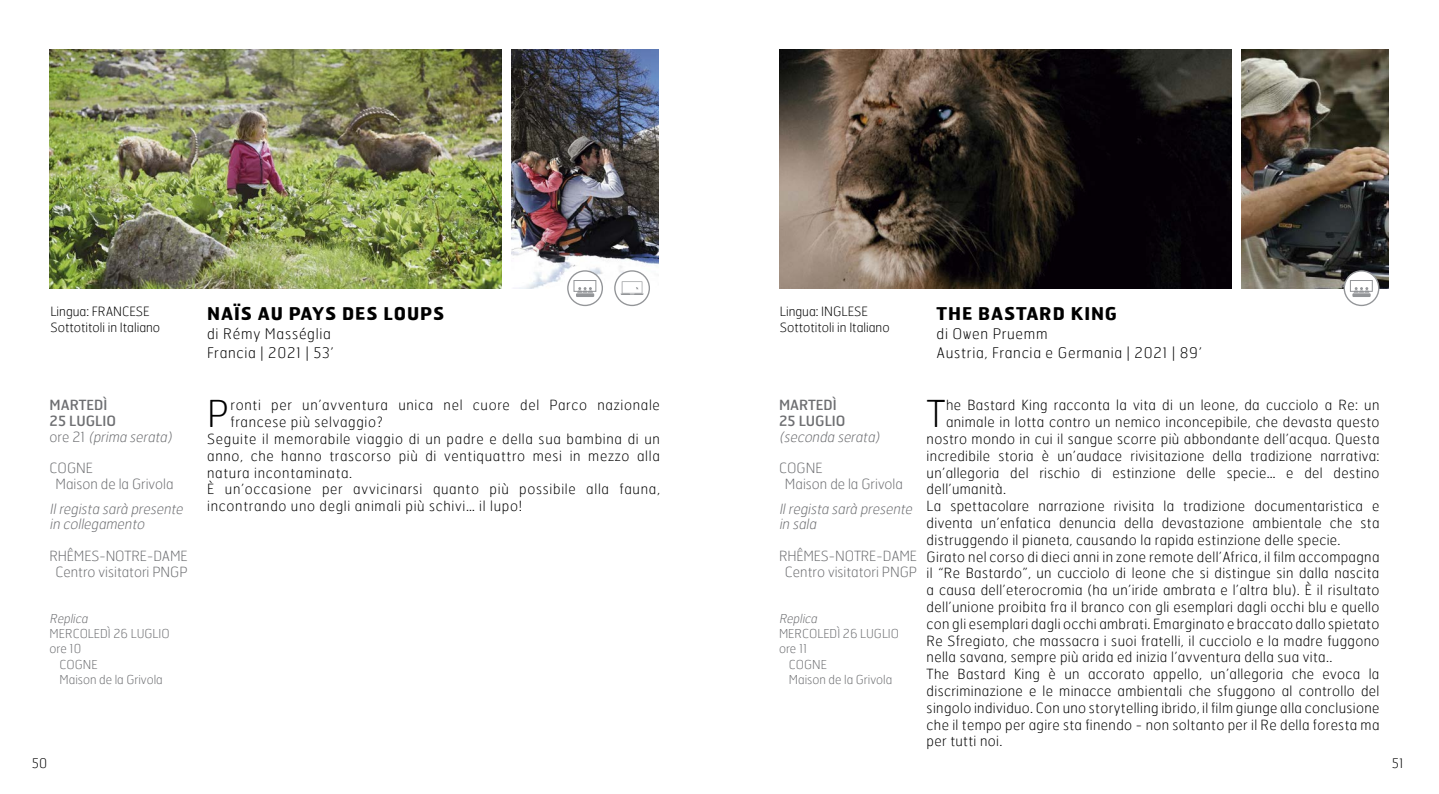
<style>
.page{position:relative;width:1439px;height:794px;background:#fff}
.page>*{position:absolute;margin:0;border:0;box-sizing:border-box;transform-origin:0 0}
.t1{font:100 36.93px "Hermes";color:#000}
.t2{font:700 17.5px "Hermes";letter-spacing:.05em;color:#000}
.t3{font:100 14.53px/19.2px "Hermes";letter-spacing:.05em;color:#000}
.t4{font:100 14px "Hermes";letter-spacing:.025em;color:#000}
.t5{font:100 14px "Hermes";letter-spacing:.05em;color:#000}
.t6{font:100 14px/15.8px "Hermes";color:#6d6e71}
.t7{font:italic 100 14px/15.8px "Hermes";color:#6d6e71}
.t8{font:14px/15.8px "Hermes";color:#6d6e71}
.t9{font:100 13.12px "Hermes";color:#000}
.t10{font:100 12.78px/15.8px "Hermes";color:#000}
.t11{font:100 12.25px "Hermes";color:#6d6e71}
.t12{font:italic 100 12.25px "Hermes";color:#6d6e71}
.s1{font-weight:100}
.s2{font-weight:100;font-style:italic}
</style>
<div class="page">
<img style="left:511px;top:50px;width:148px;height:238px">
<div style="left:615px;top:271px;width:34px;height:34px;background:#fff;border-radius:50%"></div>
<div style="left:614px;top:270px;width:36px;height:36px;border:1px solid #939598;border-radius:50%"></div>
<svg style="left:620px;top:281px;width:23px;height:14px"></svg>
<div style="left:568px;top:271px;width:34px;height:34px;background:#fff;border-radius:50%"></div>
<div style="left:567px;top:270px;width:36px;height:36px;border:1px solid #939598;border-radius:50%"></div>
<svg style="left:576px;top:293px;width:18px;height:4px"></svg>
<svg style="left:577px;top:287px;width:16px;height:6px"></svg>
<div style="left:573px;top:280px;width:23px;height:12px;border:1px solid #939598"></div>
<img style="left:50px;top:50px;width:451px;height:238px">
<img style="left:780px;top:50px;width:451px;height:238px">
<img style="left:1241px;top:50px;width:148px;height:238px">
<div style="left:1344px;top:271px;width:34px;height:34px;background:#fff;border-radius:50%"></div>
<div style="left:1343px;top:270px;width:36px;height:36px;border:1px solid #939598;border-radius:50%"></div>
<svg style="left:1352px;top:293px;width:18px;height:4px"></svg>
<svg style="left:1353px;top:287px;width:16px;height:6px"></svg>
<div style="left:1350px;top:280px;width:22px;height:12px;border:1px solid #939598"></div>
<p class="t10" style="left:50px;top:303px;width:111px">Lingua: FRANCESE<br>Sottotitoli in Italiano</p>
<p class="t8" style="left:50px;top:397px;width:127px">MARTEDÌ<br>25 LUGLIO<br><span class="s1">o r e 2 1</span> <span class="s2">(prima serata)</span></p>
<p class="t6" style="left:56px;top:460px;width:119px;text-indent:-6px">COGNE<br>Maison de la Grivola</p>
<p class="t7" style="left:50px;top:500px;width:138px">Ilregista sarà presente in collegamento</p>
<p class="t6" style="left:50px;top:547px;width:139px;text-align:center">RHÊMES-NOTRE-DAME<br>Centro visitatori PNGP</p>
<p class="t12" style="left:50px;top:611px;width:42px">Replica</p>
<p class="t11" style="left:50px;top:626px;width:122px">MERCOLEDÌ 26 LUGLIO</p>
<p class="t11" style="left:50px;top:640px;width:33px">ore 10</p>
<p class="t11" style="left:60px;top:656px;width:40px">COGNE</p>
<p class="t11" style="left:60px;top:672px;width:105px">Maison de la Grivola</p>
<p class="t2" style="left:207px;top:302px;width:239px">NAÏS AU PAYS DES LOUPS</p>
<p class="t3" style="left:207px;top:324px;width:128px">di Rémy Masséglia<br>Francia | 2021 | 53’</p>
<h1 class="t1" style="left:207px;top:390px;width:23px">P</h1>
<p class="t5" style="left:230px;top:396px;width:431px">ronti per un’avventura unica nel cuore del Parco nazionale</p>
<p class="t5" style="left:230px;top:413px;width:154px">francese più selvaggio?</p>
<p class="t5" style="left:207px;top:430px;width:454px">Seguite il memorabile viaggio di un padre e della sua bambina di un</p>
<p class="t5" style="left:207px;top:447px;width:454px">anno, che hanno trascorso più di ventiquattro mesi in mezzo alla</p>
<p class="t5" style="left:207px;top:464px;width:147px">natura incontaminata.</p>
<p class="t5" style="left:207px;top:480px;width:454px">È un’occasione per avvicinarsi quanto più possibile alla fauna,</p>
<p class="t5" style="left:207px;top:497px;width:316px">incontrando uno degli animali più schivi… il lupo!</p>
<p class="t10" style="left:780px;top:303px;width:111px">Lingua: INGLESE<br>Sottotitoli in Italiano</p>
<p class="t2" style="left:936px;top:302px;width:182px">THE BASTARD KING</p>
<p class="t3" style="left:936px;top:324px;width:267px">di Owen Pruemm<br>Austria, Francia e Germania | 2021 | 89’</p>
<p class="t8" style="left:779px;top:397px;width:68px">MARTEDÌ<br>25 LUGLIO</p>
<p class="t7" style="left:779px;top:428px;width:105px">(seconda serata)</p>
<p class="t6" style="left:785px;top:460px;width:119px;text-indent:-6px">COGNE<br>Maison de la Grivola</p>
<p class="t7" style="left:779px;top:500px;width:138px">Ilregista sarà presente in sala</p>
<p class="t6" style="left:779px;top:547px;width:139px;text-align:center">RHÊMES-NOTRE-DAME<br>Centro visitatori PNGP</p>
<p class="t12" style="left:779px;top:611px;width:42px">Replica</p>
<p class="t11" style="left:779px;top:626px;width:122px">MERCOLEDÌ 26 LUGLIO</p>
<p class="t11" style="left:779px;top:640px;width:30px">ore 11</p>
<p class="t11" style="left:789px;top:656px;width:40px">COGNE</p>
<p class="t11" style="left:789px;top:672px;width:105px">Maison de la Grivola</p>
<h1 class="t1" style="left:926px;top:390px;width:20px">T</h1>
<p class="t4" style="left:946px;top:396px;width:435px">he Bastard King racconta la vita di un leone, da cucciolo a Re: un</p>
<p class="t4" style="left:946px;top:413px;width:435px">animale in lotta contro un nemico inconcepibile, che devasta questo</p>
<p class="t4" style="left:926px;top:430px;width:454px">nostro mondo in cui il sangue scorre più abbondante dell’acqua. Questa</p>
<p class="t4" style="left:926px;top:447px;width:454px">incredibile storia è un’audace rivisitazione della tradizione narrativa:</p>
<p class="t4" style="left:926px;top:464px;width:454px">un’allegoria del rischio di estinzione delle specie… e del destino</p>
<p class="t4" style="left:926px;top:480px;width:81px">dell’umanità.</p>
<p class="t4" style="left:926px;top:497px;width:454px">La spettacolare narrazione rivisita la tradizione documentaristica e</p>
<p class="t4" style="left:926px;top:514px;width:454px">diventa un’enfatica denuncia della devastazione ambientale che sta</p>
<p class="t4" style="left:926px;top:531px;width:415px">distruggendo il pianeta, causando la rapida estinzione delle specie.</p>
<p class="t4" style="left:926px;top:548px;width:454px">Girato nel corso di dieci anni in zone remote dell’Africa, il film accompagna</p>
<p class="t4" style="left:926px;top:564px;width:454px">il “Re Bastardo”, un cucciolo di leone che si distingue sin dalla nascita</p>
<p class="t4" style="left:926px;top:581px;width:454px">a causa dell’eterocromia (ha un’iride ambrata e l’altra blu). È il risultato</p>
<p class="t4" style="left:926px;top:598px;width:454px">dell’unione proibita fra il branco con gli esemplari dagli occhi blu e quello</p>
<p class="t4" style="left:926px;top:615px;width:454px">con gli esemplari dagli occhi ambrati. Emarginato e braccato dallo spietato</p>
<p class="t4" style="left:926px;top:632px;width:454px">Re Sfregiato, che massacra i suoi fratelli, il cucciolo e la madre fuggono</p>
<p class="t4" style="left:926px;top:648px;width:407px">nella savana, sempre più arida ed inizia l’avventura della sua vita..</p>
<p class="t4" style="left:926px;top:665px;width:454px">The Bastard King è un accorato appello, un’allegoria che evoca la</p>
<p class="t4" style="left:926px;top:682px;width:454px">discriminazione e le minacce ambientali che sfuggono al controllo del</p>
<p class="t4" style="left:926px;top:699px;width:454px">singolo individuo. Con uno storytelling ibrido, il film giunge alla conclusione</p>
<p class="t4" style="left:926px;top:716px;width:454px">che il tempo per agire sta finendo - non soltanto per il Re della foresta ma</p>
<p class="t4" style="left:926px;top:732px;width:77px">per tutti noi.</p>
<p class="t9" style="left:32px;top:754px;width:17px">50</p>
<p class="t9" style="left:1391px;top:754px;width:13px">51</p>
</div>
